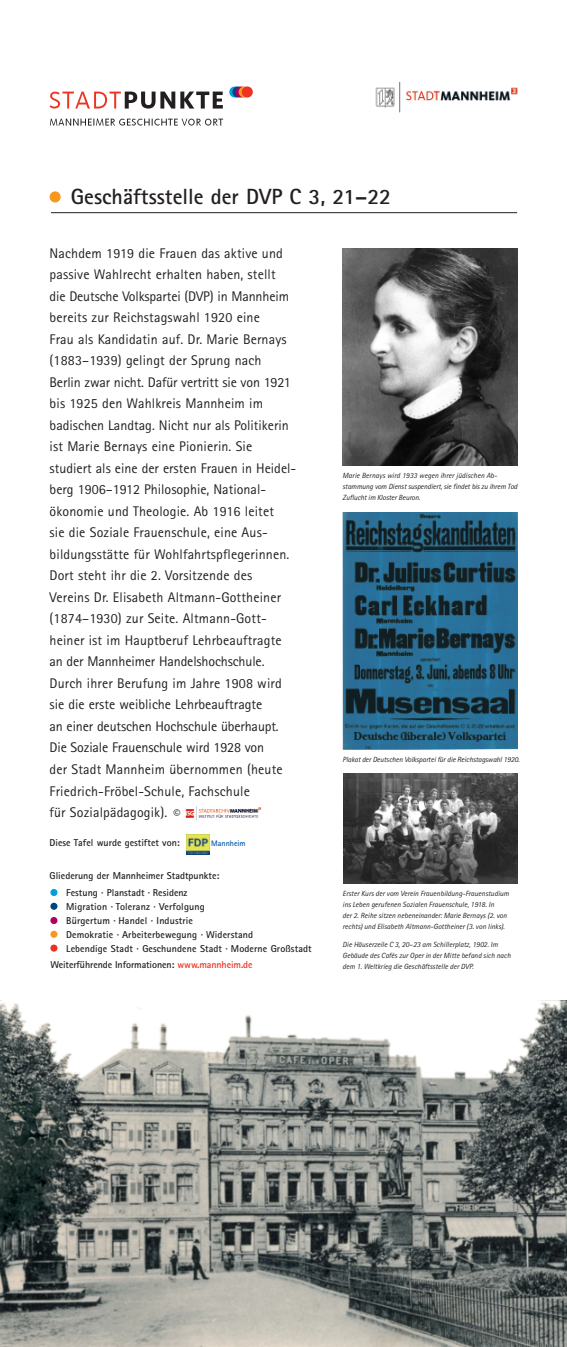
<style>
.page{position:relative;width:567px;height:1347px;background:#fff}
.page>*{position:absolute;margin:0;border:0;box-sizing:border-box;transform-origin:0 0}
.t1{font:700 22px "Rotis Sans Serif";color:#231f20}
.t2{font:14px/21.5px "Rotis Sans Serif";letter-spacing:.01em;color:#231f20}
.t3{font:700 10px/14px "Rotis Sans Serif";letter-spacing:.01em;color:#231f20}
.t4{font:700 10px "Rotis Sans Serif";letter-spacing:-.01em;color:#231f20}
.t5{font:700 8px "Rotis Sans Serif";color:#0159a9}
.t6{font:italic 7.5px/11px "Rotis Sans Serif";color:#231f20}
.s1{font-weight:300}
.s2{color:#ef3122}
</style>
<div class="page">
<img style="left:0;top:1000px;width:567px;height:346px">
<svg style="left:229px;top:86px;width:11px;height:12px"></svg>
<svg style="left:232px;top:86px;width:11px;height:12px"></svg>
<svg style="left:236px;top:86px;width:11px;height:12px"></svg>
<svg style="left:239px;top:86px;width:11px;height:12px"></svg>
<div style="left:242px;top:86px;width:11px;height:12px;background:#ef3122;border-radius:50%"></div>
<img style="left:375px;top:83px;width:143px;height:30px">
<svg style="left:50px;top:92px;width:173px;height:17px"></svg>
<svg style="left:50px;top:119px;width:173px;height:7px"></svg>
<img style="left:185px;top:806px;width:76px;height:14px">
<hr style="left:51px;top:212px;width:466px;height:1px;background:#231f20">
<div style="left:50px;top:191px;width:11px;height:11px;background:#f7971d;border-radius:50%"></div>
<img style="left:343px;top:512px;width:174px;height:237px">
<img style="left:343px;top:248px;width:174px;height:217px">
<img style="left:343px;top:773px;width:174px;height:110px">
<div style="left:50px;top:930px;width:7px;height:7px;background:#f7971d;border-radius:50%"></div>
<div style="left:50px;top:944px;width:7px;height:7px;background:#ef3122;border-radius:50%"></div>
<div style="left:50px;top:917px;width:7px;height:7px;background:#b1015c;border-radius:50%"></div>
<div style="left:50px;top:902px;width:7px;height:7px;background:#00467e;border-radius:50%"></div>
<div style="left:50px;top:889px;width:7px;height:7px;background:#069ddc;border-radius:50%"></div>
<img style="left:186px;top:834px;width:23px;height:20px">
<h1 class="t1" style="left:71px;top:189px;width:322px">Geschäftsstelle der DVP C 3, 21–22</h1>
<p class="t2" style="left:50px;top:244px;width:248px">Nachdem 1919 die Frauen das aktive und passive Wahlrecht erhalten haben, stellt<br>die Deutsche Volkspartei (DVP) in Mannheim bereits zur Reichstagswahl 1920 eine<br>Frau als Kandidatin auf. Dr. Marie Bernays (1883–1939) gelingt der Sprung nach<br>Berlin zwar nicht. Dafür vertritt sie von 1921 bis 1925 den Wahlkreis Mannheim im badischen Landtag. Nicht nur als Politikerin ist Marie Bernays eine Pionierin. Sie studiert als eine der ersten Frauen in Heidel&shy;berg 1906–1912 Philosophie, National&shy;ökonomie und Theologie. Ab 1916 leitet<br>sie die Soziale Frauenschule, eine Aus&shy;bildungsstätte für Wohlfahrtspflegerinnen.<br>Dort steht ihr die 2. Vorsitzende des<br>Vereins Dr. Elisabeth Altmann-Gottheiner (1874–1930) zur Seite. Altmann-Gott&shy;heiner ist im Hauptberuf Lehrbeauftragte an der Mannheimer Handelshochschule.<br>Durch ihrer Berufung im Jahre 1908 wird sie die erste weibliche Lehrbeauftragte<br>an einer deutschen Hochschule überhaupt.<br>Die Soziale Frauenschule wird 1928 von<br>der Stadt Mannheim übernommen (heute Friedrich-Fröbel-Schule, Fachschule<br>für Sozialpädagogik). <span class="s1">©</span></p>
<p class="t3" style="left:50px;top:837px;width:132px">Diese Tafel wurde gestiftet von:</p>
<p class="t5" style="left:211px;top:840px;width:36px">Mannheim</p>
<p class="t3" style="left:50px;top:869px;width:171px">Gliederung der Mannheimer Stadtpunkte:</p>
<p class="t3" style="left:66px;top:886px;width:247px">Festung · Planstadt · Residenz<br>Migration · Toleranz · Verfolgung<br>Bürgertum · Handel · Industrie<br>Demokratie · Arbeiterbewegung · Widerstand<br>Lebendige Stadt · Geschundene Stadt · Moderne Großstadt</p>
<p class="t4" style="left:50px;top:961px;width:204px">Weiterführende Informationen: <span class="s2">www.mannheim.de</span></p>
<p class="t6" style="left:343px;top:470px;width:176px">Marie Bernays wird 1933 wegen ihrer jüdischen Ab&shy;stammung vom Dienst suspendiert, sie findet bis zu ihrem Tod<br>Zuflucht im Kloster Beuron.</p>
<p class="t6" style="left:343px;top:754px;width:179px">Plakat der Deutschen Volkspartei für die Reichstagswahl 1920.</p>
<p class="t6" style="left:343px;top:889px;width:168px">Erster Kurs der vom Verein Frauenbildung-Frauenstudium ins Leben gerufenen Sozialen Frauenschule, 1918. In<br>der 2. Reihe sitzen nebeneinander: Marie Bernays (2. von rechts) und Elisabeth Altmann-Gottheiner (3. von links).</p>
<p class="t6" style="left:343px;top:939px;width:170px">Die Häuserzeile C 3, 20–23 am Schillerplatz, 1902. Im<br>Gebäude des Cafés zur Oper in der Mitte befand sich nach dem 1. Weltkrieg die Geschäftsstelle der DVP.</p>
</div>
